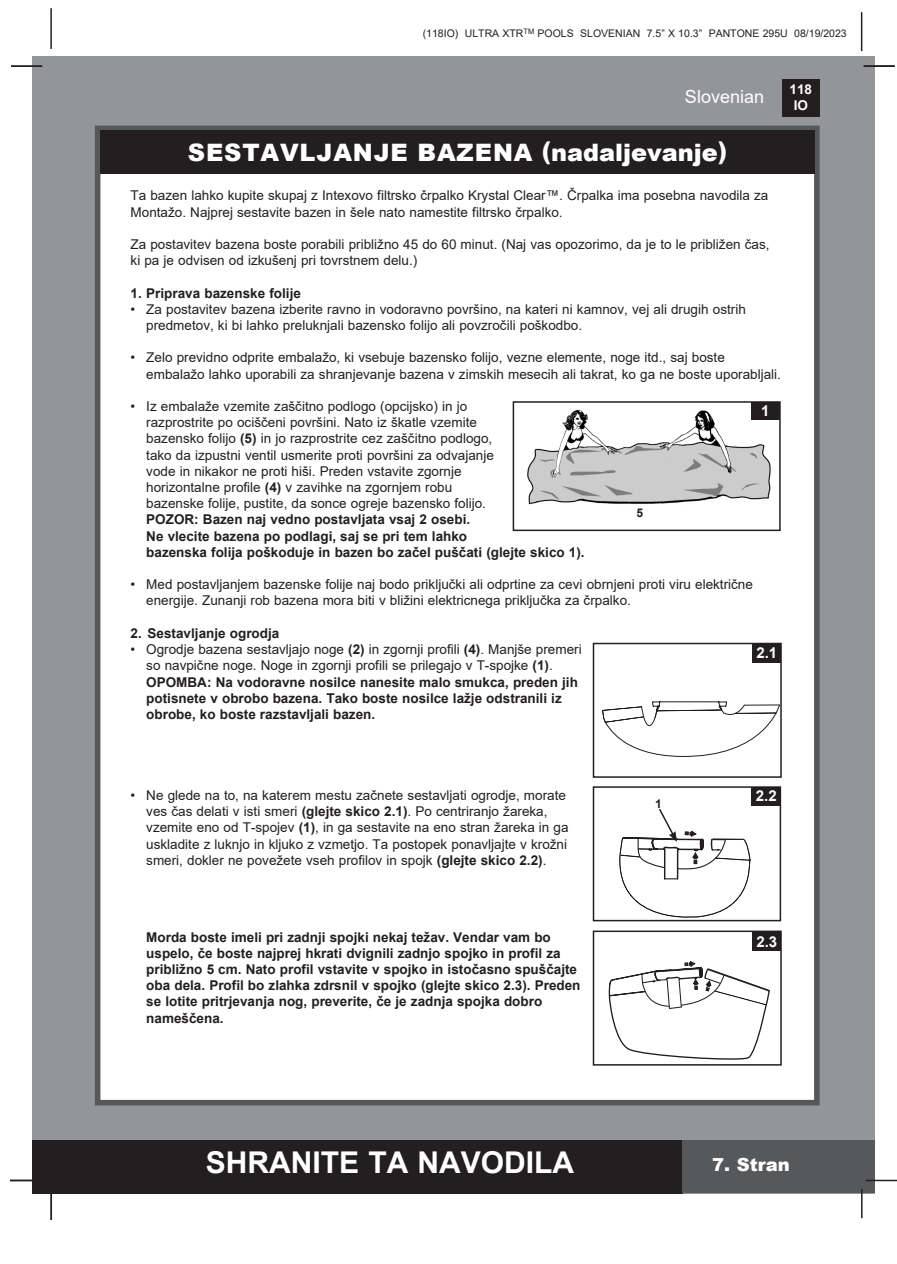
<style>
.page{position:relative;width:897px;height:1264px;background:#fff}
.page>*{position:absolute;margin:0;border:0;box-sizing:border-box;transform-origin:0 0}
.t1{font:700 30px "Arial";color:#fff}
.t2{font:900 24px "Arial";letter-spacing:.035em;color:#fff}
.t3{font:18px "Arial";color:#fff}
.t4{font:900 18px "Arial";color:#fff}
.t5{font:700 15px "Arial";color:#fff}
.t6{font:13.5px/16.2px "Arial";color:#231f20}
.t7{font:700 13.5px/16.2px "Arial";color:#231f20}
.t8{font:700 13.5px/16.2px "Arial";color:#fff;text-align:center}
.t9{font:700 12px "Arial";color:#231f20}
.t10{font:10.5px "Arial";color:#231f20}
.s1{font-weight:700}
</style>
<div class="page">
<div style="left:33px;top:56px;width:842px;height:1137px;background:#939598"></div>
<div style="left:782px;top:79px;width:37px;height:38px;background:#231f20"></div>
<hr style="left:50px;top:8px;width:2px;height:41px;background:#231f20">
<hr style="left:860px;top:12px;width:2px;height:39px;background:#231f20">
<div style="left:33px;top:1140px;width:650px;height:53px;background:#231f20"></div>
<div style="left:682px;top:1140px;width:193px;height:53px;background:#57585a"></div>
<hr style="left:865px;top:1179px;width:31px;height:2px;background:#231f20">
<hr style="left:860px;top:1189px;width:2px;height:29px;background:#231f20">
<div style="left:95px;top:126px;width:724px;height:979px;background:#fff;border:6px solid #57585a"></div>
<div style="left:100px;top:130px;width:714px;height:44px;background:#231f20"></div>
<hr style="left:863px;top:65px;width:31px;height:2px;background:#231f20">
<hr style="left:50px;top:1189px;width:2px;height:31px;background:#231f20">
<hr style="left:10px;top:1179px;width:31px;height:2px;background:#231f20">
<hr style="left:11px;top:65px;width:31px;height:2px;background:#231f20">
<img style="left:527px;top:409px;width:244px;height:96px">
<div style="left:512px;top:401px;width:268px;height:130px;border:2px solid #231f20"></div>
<div style="left:751px;top:402px;width:28px;height:18px;background:#231f20"></div>
<svg style="left:602px;top:701px;width:176px;height:56px"></svg>
<div style="left:592px;top:643px;width:189px;height:135px;border:2px solid #231f20"></div>
<div style="left:751px;top:644px;width:29px;height:18px;background:#231f20"></div>
<svg style="left:608px;top:950px;width:162px;height:109px"></svg>
<div style="left:592px;top:930px;width:189px;height:135px;border:2px solid #231f20"></div>
<div style="left:751px;top:932px;width:29px;height:18px;background:#231f20"></div>
<div style="left:592px;top:786px;width:189px;height:135px;border:2px solid #231f20"></div>
<svg style="left:593px;top:787px;width:184px;height:133px"></svg>
<div style="left:751px;top:787px;width:28px;height:18px;background:#231f20"></div>
<p class="t10" style="left:423px;top:26px;width:425px">(118IO) ULTRA XTR<sup>TM</sup> POOLS SLOVENIAN 7.5” X 10.3” PANTONE 295U 08/19/2023</p>
<h3 class="t3" style="left:685px;top:84px;width:81px">Slovenian</h3>
<p class="t8" style="left:789px;top:81px;width:24px">118<br>IO</p>
<p class="t2" style="left:188px;top:135px;width:541px">SESTAVLJANJE BAZENA (nadaljevanje)</p>
<p class="t6" style="left:131px;top:187px;width:639px">Ta bazen lahko kupite skupaj z Intexovo filtrsko črpalko Krystal Clear™. Črpalka ima posebna navodila za</p>
<p class="t6" style="left:131px;top:204px;width:433px">Montažo. Najprej sestavite bazen in šele nato namestite filtrsko črpalko.</p>
<p class="t6" style="left:131px;top:236px;width:640px">Za postavitev bazena boste porabili približno 45 do 60 minut. (Naj vas opozorimo, da je to le približen čas,</p>
<p class="t6" style="left:131px;top:252px;width:288px">ki pa je odvisen od izkušenj pri tovrstnem delu.)</p>
<p class="t7" style="left:131px;top:285px;width:172px">1. Priprava bazenske folije</p>
<p class="t6" style="left:131px;top:301px;width:616px">• Za postavitev bazena izberite ravno in vodoravno površino, na kateri ni kamnov, vej ali drugih ostrih</p>
<p class="t6" style="left:146px;top:317px;width:437px">predmetov, ki bi lahko preluknjali bazensko folijo ali povzročili poškodbo.</p>
<p class="t6" style="left:131px;top:349px;width:595px">• Zelo previdno odprite embalažo, ki vsebuje bazensko folijo, vezne elemente, noge itd., saj boste</p>
<p class="t6" style="left:146px;top:366px;width:636px">embalažo lahko uporabili za shranjevanje bazena v zimskih mesecih ali takrat, ko ga ne boste uporabljali.</p>
<p class="t6" style="left:146px;top:398px;width:332px;text-indent:-16px">• Iz embalaže vzemite zaščitno podlogo (opcijsko) in jo razprostrite po ociščeni površini. Nato iz škatle vzemite</p>
<p class="t6" style="left:146px;top:430px;width:349px">bazensko folijo <span class="s1">(5)</span> in jo razprostrite cez zaščitno podlogo, tako da izpustni ventil usmerite proti površini za odvajanje</p>
<p class="t6" style="left:146px;top:463px;width:317px">vode in nikakor ne proti hiši. Preden vstavite zgornje</p>
<p class="t6" style="left:146px;top:479px;width:307px">horizontalne profile <span class="s1">(4)</span> v zavihke na zgornjem robu</p>
<p class="t6" style="left:146px;top:495px;width:341px">bazenske folije, pustite, da sonce ogreje bazensko folijo.</p>
<p class="t7" style="left:146px;top:512px;width:325px">POZOR: Bazen naj vedno postavljata vsaj 2 osebi.</p>
<p class="t7" style="left:146px;top:528px;width:440px">Ne vlecite bazena po podlagi, saj se pri tem lahko<br>bazenska folija poškoduje in bazen bo začel puščati (glejte skico 1).</p>
<p class="t6" style="left:131px;top:576px;width:623px">• Med postavljanjem bazenske folije naj bodo priključki ali odprtine za cevi obrnjeni proti viru električne</p>
<p class="t6" style="left:146px;top:592px;width:486px">energije. Zunanji rob bazena mora biti v bližini elektricnega priključka za črpalko.</p>
<p class="t7" style="left:131px;top:625px;width:150px">2. Sestavljanje ogrodja</p>
<p class="t6" style="left:131px;top:641px;width:452px">• Ogrodje bazena sestavljajo noge <span class="s1">(2)</span> in zgornji profili <span class="s1">(4)</span>. Manjše premeri</p>
<p class="t6" style="left:146px;top:657px;width:408px">so navpične noge. Noge in zgornji profili se prilegajo v T-spojke <span class="s1">(1)</span>.</p>
<p class="t7" style="left:146px;top:674px;width:433px">OPOMBA: Na vodoravne nosilce nanesite malo smukca, preden jih</p>
<p class="t7" style="left:146px;top:690px;width:417px">potisnete v obrobo bazena. Tako boste nosilce lažje odstranili iz obrobe, ko boste razstavljali bazen.</p>
<p class="t5" style="left:761px;top:400px;width:10px">1</p>
<p class="t9" style="left:636px;top:504px;width:8px">5</p>
<p class="t5" style="left:756px;top:642px;width:22px">2.1</p>
<p class="t6" style="left:131px;top:787px;width:437px">• Ne glede na to, na katerem mestu začnete sestavljati ogrodje, morate</p>
<p class="t6" style="left:146px;top:803px;width:403px">ves čas delati v isti smeri <span class="s1">(glejte skico 2.1)</span>. Po centriranjo žareka,</p>
<p class="t6" style="left:146px;top:819px;width:424px">vzemite eno od T-spojev <span class="s1">(1)</span>, in ga sestavite na eno stran žareka in ga</p>
<p class="t6" style="left:146px;top:835px;width:422px">uskladite z luknjo in kljuko z vzmetjo. Ta postopek ponavljajte v krožni</p>
<p class="t6" style="left:146px;top:852px;width:401px">smeri, dokler ne povežete vseh profilov in spojk <span class="s1">(glejte skico 2.2)</span>.</p>
<p class="t7" style="left:146px;top:929px;width:406px">Morda boste imeli pri zadnji spojki nekaj težav. Vendar vam bo</p>
<p class="t7" style="left:146px;top:945px;width:416px">uspelo, če boste najprej hkrati dvignili zadnjo spojko in profil za</p>
<p class="t7" style="left:146px;top:961px;width:432px">približno 5 cm. Nato profil vstavite v spojko in istočasno spuščajte</p>
<p class="t7" style="left:146px;top:977px;width:435px">oba dela. Profil bo zlahka zdrsnil v spojko (glejte skico 2.3). Preden</p>
<p class="t7" style="left:146px;top:993px;width:397px">se lotite pritrjevanja nog, preverite, če je zadnja spojka dobro</p>
<p class="t7" style="left:146px;top:1010px;width:79px">nameščena.</p>
<p class="t9" style="left:655px;top:795px;width:8px">1</p>
<p class="t5" style="left:755px;top:785px;width:22px">2.2</p>
<p class="t5" style="left:756px;top:930px;width:22px">2.3</p>
<h1 class="t1" style="left:206px;top:1141px;width:370px">SHRANITE TA NAVODILA</h1>
<h3 class="t4" style="left:712px;top:1151px;width:79px">7. Stran</h3>
</div>
